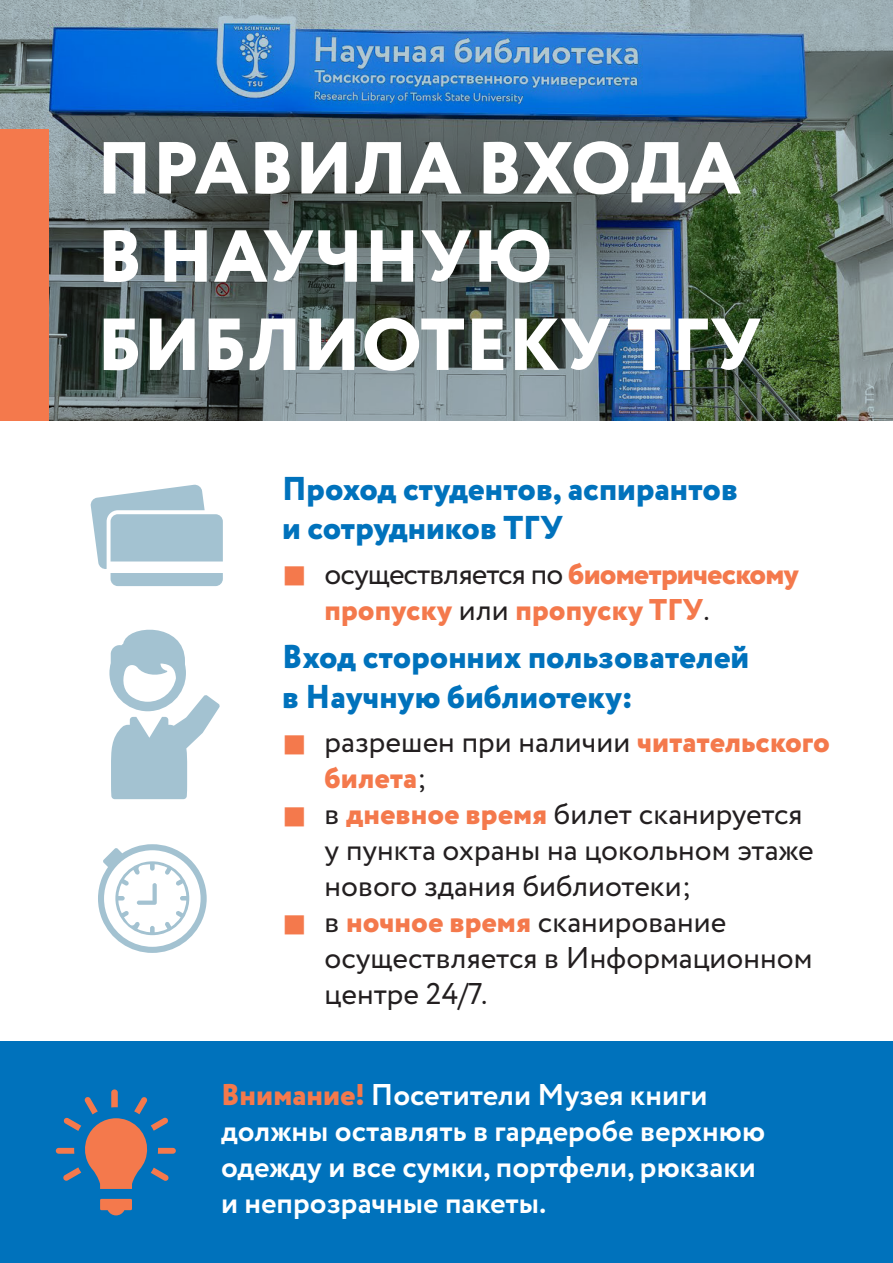
<style>
.page{position:relative;width:893px;height:1263px;background:#fff}
.page>*{position:absolute;margin:0;border:0;box-sizing:border-box;transform-origin:0 0}
.t1{font:800 73.5px/88.2px "Circe";letter-spacing:.01em;color:#fff}
.t2{font:800 33px/39.6px "Circe";color:#0072bc}
.t3{font:30px/36px "Circe";color:#231f20}
.Text_Bold{font:700 30px/36px "Circe";color:#fff}
.t4{font:800 30px/36px "Circe";color:#f4794c}
.s1{font-weight:400;color:#231f20}
.s2{font-weight:800;color:#f4794c}
</style>
<div class="page">
<img style="left:0;top:0;width:893px;height:421px">
<div style="left:0;top:130px;width:49px;height:291px;background:#f4794c"></div>
<div style="left:0;top:1042px;width:893px;height:221px;background:#0072bc"></div>
<svg style="left:56px;top:1089px;width:120px;height:100px"></svg>
<svg style="left:100px;top:1199px;width:32px;height:16px"></svg>
<svg style="left:90px;top:484px;width:133px;height:102px"></svg>
<svg style="left:109px;top:629px;width:111px;height:170px"></svg>
<svg style="left:98px;top:844px;width:109px;height:109px"></svg>
<p class="t1" style="left:97px;top:129px;width:666px">ПРАВИЛА ВХОДА<br>В НАУЧНУЮ<br>БИБЛИОТЕКУ ТГУ</p>
<p class="t2" style="left:282px;top:470px;width:457px">Проход студентов, аспирантов и сотрудников ТГУ</p>
<p class="t4" style="left:325px;top:557px;width:476px"><span class="s1">осуществляется по</span> биометрическому пропуску <span class="s1">или</span> пропуску ТГУ<span class="s1">.</span></p>
<p class="t2" style="left:282px;top:639px;width:469px">Вход сторонних пользователей в Научную библиотеку:</p>
<p class="t3" style="left:325px;top:725px;width:507px">разрешен при наличии <span class="s2">читательского билета</span>;</p>
<p class="t3" style="left:325px;top:797px;width:491px">в <span class="s2">дневное время</span> билет сканируется у пункта охраны на цокольном этаже нового здания библиотеки;</p>
<p class="t3" style="left:325px;top:905px;width:489px">в <span class="s2">ночное время</span> сканирование осуществляется в Информационном центре 24/7.</p>
<p class="Text_Bold" style="left:221px;top:1078px;width:546px"><span class="s2">Внимание!</span> Посетители Музея книги должны оставлять в гардеробе верхнюю одежду и все сумки, портфели, рюкзаки и непрозрачные пакеты.</p>
</div>
